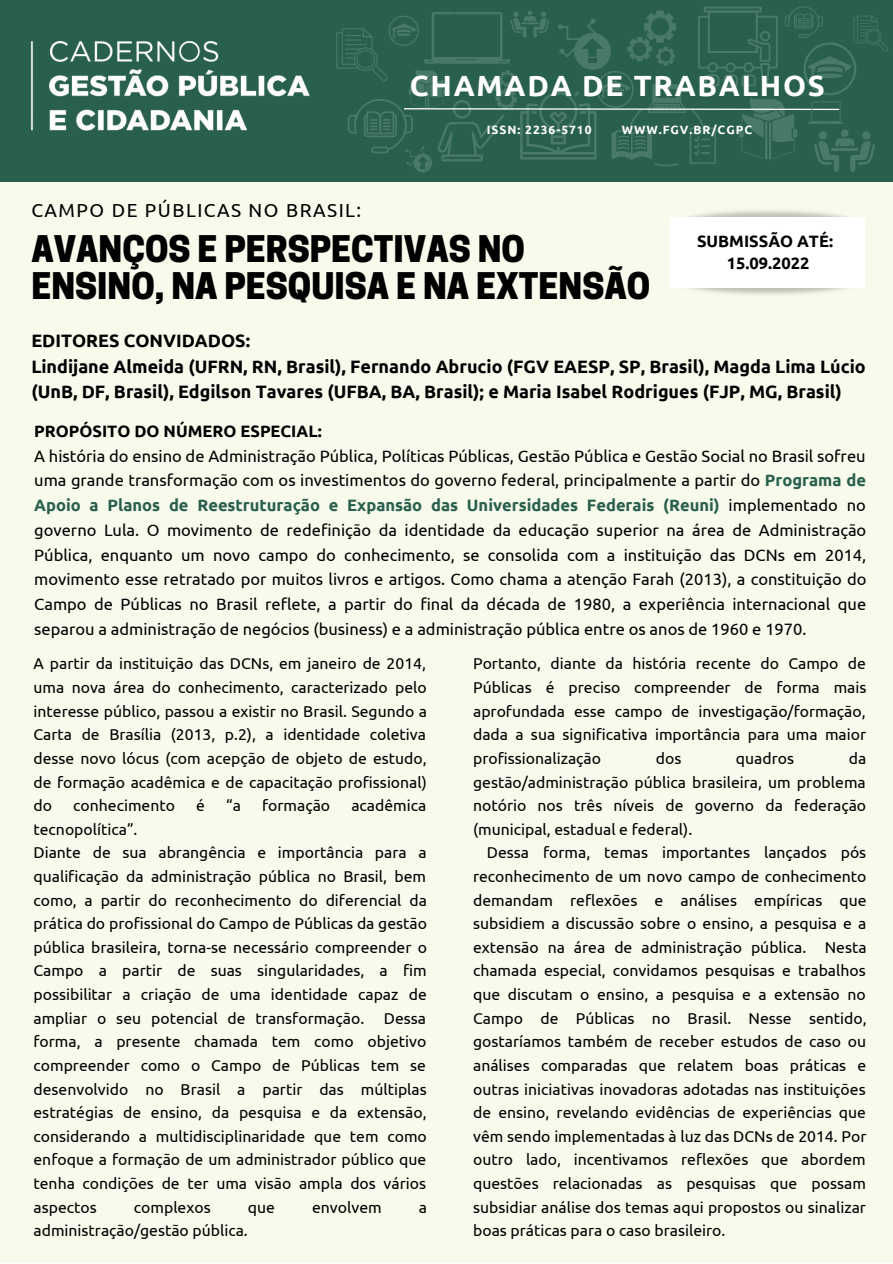
<style>
.page{position:relative;width:893px;height:1264px;background:#fff}
.page>*{position:absolute;margin:0;border:0;box-sizing:border-box;transform-origin:0 0}
.t1{font:800 34.5px/37px "Cooper Hewitt";color:#000}
.t2{font:700 29.25px "Ubuntu";letter-spacing:.06em;color:#fff}
.t3{font:18.9px "Ubuntu";letter-spacing:.08em;color:#000}
.t4{font:700 18px/25.8px "Ubuntu";color:#000}
.t5{font:16.5px/24.8px "Ubuntu";color:#000;text-align:justify}
.t6{font:700 16.5px/22.5px "Ubuntu";color:#000;text-align:center}
.t7{font:15.75px/23.5px "Ubuntu";color:#000;text-align:justify}
.t8{font:700 12px "Ubuntu";letter-spacing:.08em;color:#fff}
.s1{font-weight:700;color:#295f4d}
</style>
<div class="page">
<div style="left:0;top:0;width:892px;height:1262px;background:#f8faec"></div>
<div style="left:0;top:0;width:892px;height:181px;background:#295f4d"></div>
<img style="left:30px;top:41px;width:280px;height:90px">
<svg style="left:336px;top:6px;width:552px;height:166px"></svg>
<img style="left:689px;top:269px;width:176px;height:26px">
<img style="left:689px;top:210px;width:176px;height:25px">
<div style="left:670px;top:217px;width:194px;height:71px;background:#fff"></div>
<h2 class="t2" style="left:410px;top:68px;width:416px">CHAMADA DE TRABALHOS</h2>
<p class="t8" style="left:487px;top:123px;width:106px">ISSN: 2236-5710</p>
<p class="t8" style="left:621px;top:123px;width:132px">WWW.FGV.BR/CGPC</p>
<p class="t3" style="left:31px;top:199px;width:331px">CAMPO DE PÚBLICAS NO BRASIL:</p>
<h1 class="t1" style="left:31px;top:235px;width:620px">AVANÇOS E PERSPECTIVAS NO<br>ENSINO, NA PESQUISA E NA EXTENSÃO</h1>
<p class="t4" style="left:31px;top:327px;width:835px">EDITORES CONVIDADOS:<br>Lindijane Almeida (UFRN, RN, Brasil), Fernando Abrucio (FGV EAESP, SP, Brasil), Magda Lima Lúcio (UnB, DF, Brasil), Edgilson Tavares (UFBA, BA, Brasil); e Maria Isabel Rodrigues (FJP, MG, Brasil)</p>
<p class="t6" style="left:697px;top:229px;width:137px">SUBMISSÃO ATÉ:<br>15.09.2022</p>
<p class="t6" style="left:34px;top:419px;width:289px">PROPÓSITO DO NÚMERO ESPECIAL:</p>
<p class="t5" style="left:34px;top:443px;width:833px">A história do ensino de Administração Pública, Políticas Públicas, Gestão Pública e Gestão Social no Brasil sofreu uma grande transformação com os investimentos do governo federal, principalmente a partir do <span class="s1">Programa de Apoio a Planos de Reestruturação e Expansão das Universidades Federais (Reuni)</span> implementado no governo Lula. O movimento de redefinição da identidade da educação superior na área de Administração Pública, enquanto um novo campo do conhecimento, se consolida com a instituição das DCNs em 2014, movimento esse retratado por muitos livros e artigos. Como chama a atenção Farah (2013), a constituição do Campo de Públicas no Brasil reflete, a partir do final da década de 1980, a experiência internacional que separou a administração de negócios (business) e a administração pública entre os anos de 1960 e 1970.</p>
<p class="t7" style="left:33px;top:651px;width:395px">A partir da instituição das DCNs, em janeiro de 2014, uma nova área do conhecimento, caracterizado pelo interesse público, passou a existir no Brasil. Segundo a Carta de Brasília (2013, p.2), a identidade coletiva desse novo lócus (com acepção de objeto de estudo, de formação acadêmica e de capacitação profissional) do</p>
<p class="t7" style="left:73px;top:793px;width:103px">conhecimento</p>
<p class="t7" style="left:196px;top:793px;width:10px">é</p>
<p class="t7" style="left:226px;top:793px;width:16px">“a</p>
<p class="t7" style="left:262px;top:793px;width:70px">formação</p>
<p class="t7" style="left:351px;top:793px;width:76px">acadêmica</p>
<p class="t7" style="left:33px;top:817px;width:395px;text-align:left">tecnopolítica”.<br>Diante de sua abrangência e importância para a qualificação da administração pública no Brasil, bem como, a partir do reconhecimento do diferencial da prática do profissional do Campo de Públicas da gestão pública brasileira, torna-se necessário compreender o Campo a partir de suas singularidades, a fim possibilitar a criação de uma identidade capaz de ampliar o seu potencial de transformação. Dessa forma, a presente chamada tem como objetivo compreender como o Campo de Públicas tem se desenvolvido no Brasil a partir das múltiplas estratégias de ensino, da pesquisa e da extensão, considerando a multidisciplinaridade que tem como enfoque a formação de um administrador público que tenha condições de ter uma visão ampla dos vários aspectos</p>
<p class="t7" style="left:134px;top:1194px;width:78px">complexos</p>
<p class="t7" style="left:248px;top:1194px;width:29px">que</p>
<p class="t7" style="left:312px;top:1194px;width:71px">envolvem</p>
<p class="t7" style="left:419px;top:1194px;width:10px">a</p>
<p class="t7" style="left:33px;top:1218px;width:216px">administração/gestão pública.</p>
<p class="t7" style="left:473px;top:651px;width:395px">Portanto, diante da história recente do Campo de Públicas é preciso compreender de forma mais aprofundada esse campo de investigação/formação, dada a sua significativa importância para uma maior profissionalização</p>
<p class="t7" style="left:473px;top:746px;width:394px;text-indent:375px">da gestão/administração pública brasileira, um problema notório nos três níveis de governo da federação (municipal, estadual e federal).</p>
<p class="t7" style="left:473px;top:840px;width:395px;text-indent:14px">Dessa forma, temas importantes lançados pós reconhecimento de um novo campo de conhecimento demandam reflexões e análises empíricas que subsidiem a discussão sobre o ensino, a pesquisa e a extensão na área de administração pública. Nesta chamada especial, convidamos pesquisas e trabalhos que discutam o ensino, a pesquisa e a extensão no Campo de Públicas no Brasil. Nesse sentido, gostaríamos também de receber estudos de caso ou análises comparadas que relatem boas práticas e outras iniciativas inovadoras adotadas nas instituições de ensino, revelando evidências de experiências que vêm sendo implementadas à luz das DCNs de 2014. Por outro lado, incentivamos reflexões que abordem questões relacionadas as pesquisas que possam subsidiar análise dos temas aqui propostos ou sinalizar boas práticas para o caso brasileiro.</p>
<p class="t7" style="left:655px;top:746px;width:27px">dos</p>
<p class="t7" style="left:736px;top:746px;width:60px">quadros</p>
</div>
